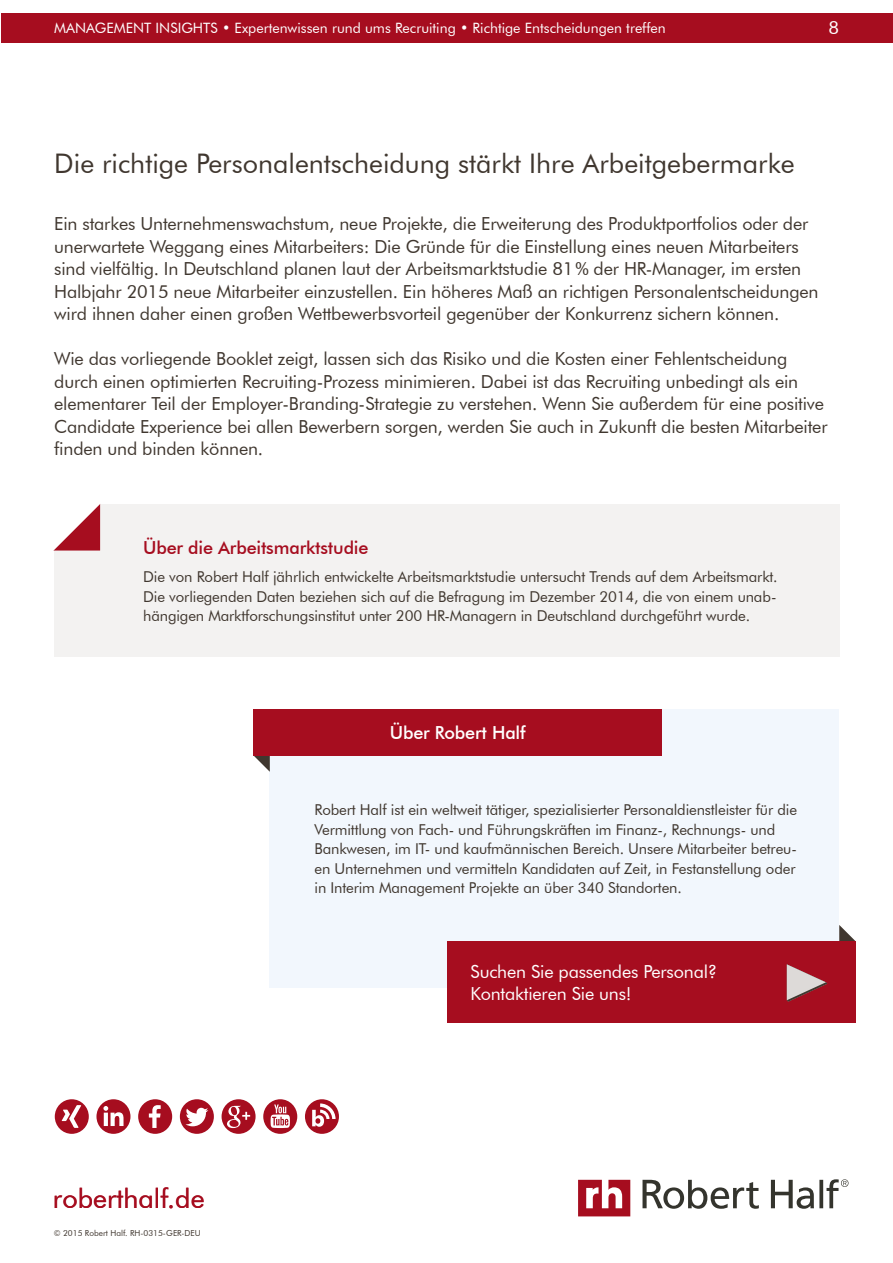
<style>
.page{position:relative;width:893px;height:1263px;background:#fff}
.page>*{position:absolute;margin:0;border:0;box-sizing:border-box;transform-origin:0 0}
.t1{font:27px "Futura BT";color:#40372f}
.t2{font:27px "Futura BT";color:#a60d1f}
.t3{font:18px/22.5px "Futura BT";letter-spacing:-.01em;color:#40372f}
.t4{font:18px/22.5px "Futura BT";letter-spacing:-.01em;color:#fff}
.t5{font:500 18px "Futura BT";letter-spacing:-.01em;color:#a60d1f}
.t6{font:500 18px "Futura BT";letter-spacing:-.01em;color:#fff}
.t7{font:15px/19.5px "Futura BT";letter-spacing:-.01em;color:#40372f}
.t8{font:14.25px "Futura BT";color:#fff}
.t9{font:8.25px "Futura BT";color:#40372f}
</style>
<div class="page">
<div style="left:1px;top:13px;width:892px;height:30px;background:#a60d1f"></div>
<div style="left:270px;top:709px;width:569px;height:279px;background:#f2f7fd"></div>
<svg style="left:254px;top:755px;width:16px;height:17px"></svg>
<div style="left:254px;top:709px;width:408px;height:46px;background:#a60d1f"></div>
<svg style="left:839px;top:925px;width:16px;height:16px"></svg>
<div style="left:447px;top:941px;width:408px;height:82px;background:#a60d1f"></div>
<svg style="left:787px;top:964px;width:40px;height:38px"></svg>
<div style="left:54px;top:505px;width:785px;height:152px;background:#f3f2f1"></div>
<svg style="left:54px;top:504px;width:46px;height:46px"></svg>
<svg style="left:578px;top:1180px;width:52px;height:36px"></svg>
<svg style="left:642px;top:1180px;width:117px;height:29px"></svg>
<svg style="left:771px;top:1179px;width:77px;height:30px"></svg>
<svg style="left:180px;top:1099px;width:34px;height:35px"></svg>
<svg style="left:263px;top:1099px;width:34px;height:35px"></svg>
<svg style="left:222px;top:1099px;width:34px;height:35px"></svg>
<svg style="left:138px;top:1099px;width:34px;height:35px"></svg>
<svg style="left:305px;top:1099px;width:34px;height:35px"></svg>
<div style="left:55px;top:1099px;width:34px;height:35px;background:#a60d1f;border-radius:50%"></div>
<svg style="left:62px;top:1105px;width:19px;height:23px"></svg>
<svg style="left:96px;top:1099px;width:34px;height:35px"></svg>
<p class="t8" style="left:54px;top:19px;width:613px">MANAGEMENT INSIGHTS • Expertenwissen rund ums Recruiting • Richtige Entscheidungen treffen</p>
<p class="t4" style="left:829px;top:17px;width:12px">8</p>
<h1 class="t1" style="left:54px;top:147px;width:742px">Die richtige Personalentscheidung stärkt Ihre Arbeitgebermarke</h1>
<p class="t3" style="left:54px;top:212px;width:766px">Ein starkes Unternehmenswachstum, neue Projekte, die Erweiterung des Produktportfolios oder der unerwartete Weggang eines Mitarbeiters: Die Gründe für die Einstellung eines neuen Mitarbeiters sind vielfältig. In Deutschland planen laut der Arbeitsmarktstudie 81% der HR-Manager, im ersten Halbjahr 2015 neue Mitarbeiter einzustellen. Ein höheres Maß an richtigen Personalentscheidungen wird ihnen daher einen großen Wettbewerbsvorteil gegenüber der Konkurrenz sichern können.</p>
<p class="t3" style="left:54px;top:347px;width:775px">Wie das vorliegende Booklet zeigt, lassen sich das Risiko und die Kosten einer Fehlentscheidung durch einen optimierten Recruiting-Prozess minimieren. Dabei ist das Recruiting unbedingt als ein elementarer Teil der Employer-Branding-Strategie zu verstehen. Wenn Sie außerdem für eine positive Candidate Experience bei allen Bewerbern sorgen, werden Sie auch in Zukunft die besten Mitarbeiter finden und binden können.</p>
<p class="t5" style="left:143px;top:537px;width:227px">Über die Arbeitsmarktstudie</p>
<p class="t7" style="left:143px;top:567px;width:636px;text-align:justify">Die von Robert Half jährlich entwickelte Arbeitsmarktstudie untersucht Trends auf dem Arbeitsmarkt.<br>Die vorliegenden Daten beziehen sich auf die Befragung im Dezember 2014, die von einem unab&shy;hängigen Marktforschungsinstitut unter 200 HR-Managern in Deutschland durchgeführt wurde.</p>
<p class="t6" style="left:390px;top:722px;width:137px">Über Robert Half</p>
<p class="t7" style="left:315px;top:800px;width:484px">Robert Half ist ein weltweit tätiger, spezialisierter Personaldienstleister für die Vermittlung von Fach- und Führungskräften im Finanz-, Rechnungs- und Bankwesen, im IT- und kaufmännischen Bereich. Unsere Mitarbeiter betreu&shy;en Unternehmen und vermitteln Kandidaten auf Zeit, in Festanstellung oder in Interim Management Projekte an über 340 Standorten.</p>
<h1 class="t2" style="left:53px;top:1182px;width:153px">roberthalf.de</h1>
<p class="t9" style="left:54px;top:1228px;width:148px">© 2015 Robert Half. RH-0315-GER-DEU</p>
<p class="t4" style="left:471px;top:960px;width:248px">Suchen Sie passendes Personal?<br>Kontaktieren Sie uns!</p>
</div>
